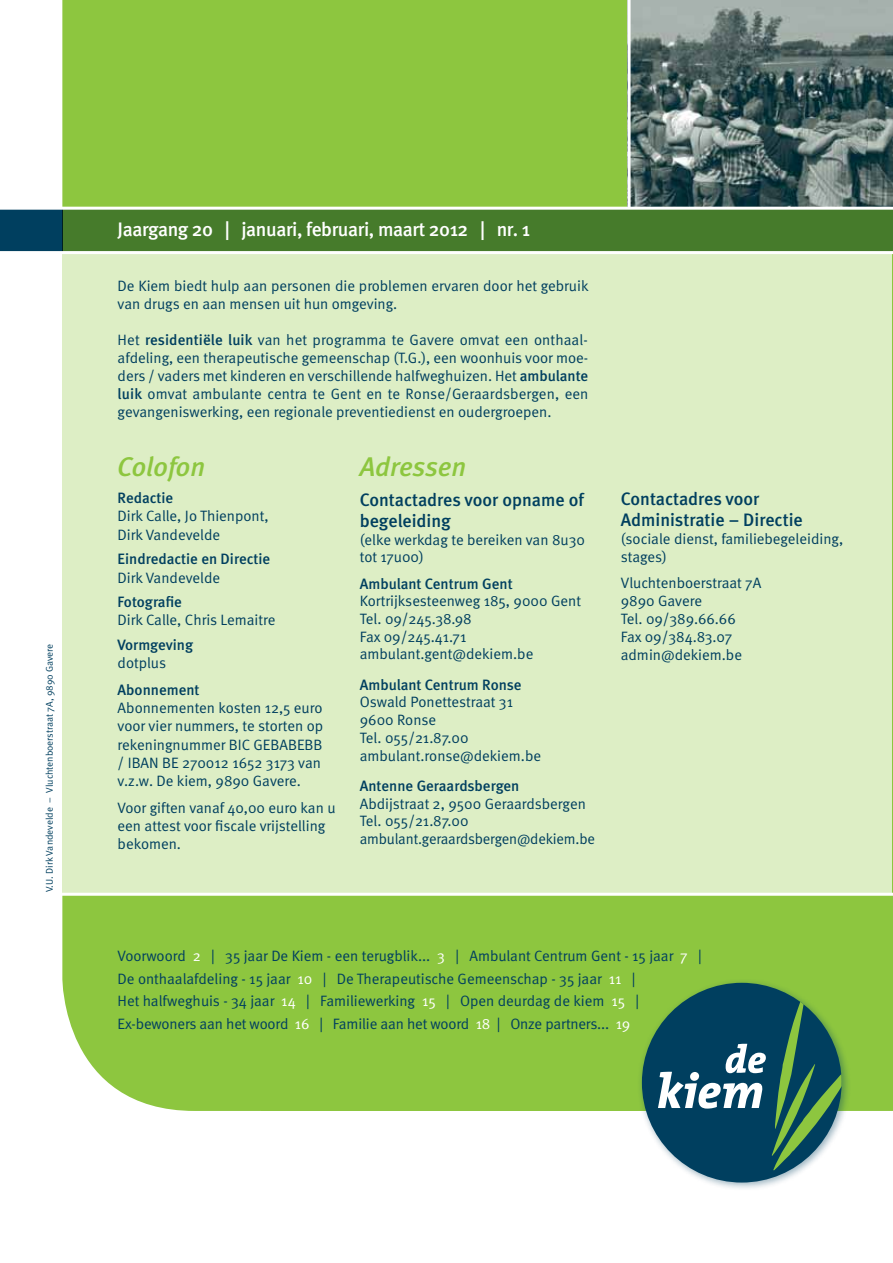
<style>
.page{position:relative;width:893px;height:1263px;background:#fff}
.page>*{position:absolute;margin:0;border:0;box-sizing:border-box;transform-origin:0 0}
.t1{font:italic 500 27px "Meta";color:#8dc63f}
.t2{font:500 19.5px "Meta";letter-spacing:-.02em;color:#fff}
.t3{font:500 18px/21px "Meta";color:#003f5f}
.t4{font:15px/18px "Meta Normal";color:#003f5f}
.t5{font:500 15px "Meta";color:#003f5f}
.t6{font:9.75px "Meta Normal";color:#003f5f}
.s1{font-family:"Meta";font-weight:500}
.s2{color:#fff}
</style>
<div class="page">
<div style="left:63px;top:419px;width:829px;height:691px;background:#8dc63f;border-radius:131px"></div>
<div style="left:637px;top:978px;width:214px;height:214px;background:#003f5f;opacity:.4"></div>
<div style="left:642px;top:983px;width:200px;height:199px;background:#003f5f;border-radius:50%"></div>
<svg style="left:772px;top:1002px;width:70px;height:168px"></svg>
<svg style="left:658px;top:1044px;width:108px;height:64px"></svg>
<div style="left:62px;top:0;width:566px;height:207px;background:#8dc63f"></div>
<div style="left:62px;top:208px;width:831px;height:44px;background:#467b2b"></div>
<div style="left:62px;top:253px;width:830px;height:641px;background:#ddeec5"></div>
<hr style="left:21px;top:893px;width:872px;height:3px;background:#fff">
<img style="left:631px;top:0;width:262px;height:207px">
<div style="left:0;top:208px;width:62px;height:44px;background:#003f5f"></div>
<hr style="left:0;top:251px;width:893px;height:3px;background:#fff">
<hr style="left:0;top:207px;width:893px;height:3px;background:#fff">
<p class="t6" style="left:44px;top:892px;width:250px;rotate:-90deg">V.U. Dirk Vandevelde – Vluchtenboerstraat 7A, 9890 Gavere</p>
<h2 class="t2" style="left:118px;top:218px;width:414px">Jaargang 20 | januari, februari, maart 2012 | nr. 1</h2>
<p class="t4" style="left:118px;top:277px;width:472px">De Kiem biedt hulp aan personen die problemen ervaren door het gebruik van drugs en aan mensen uit hun omgeving.</p>
<p class="t4" style="left:118px;top:331px;width:472px">Het <span class="s1">residentiële luik</span> van het programma te Gavere omvat een onthaal&shy;afdeling, een therapeutische gemeenschap (T.G.), een woonhuis voor moe&shy;ders / vaders met kinderen en verschillende halfweghuizen. Het <span class="s1">ambulante luik</span> omvat ambulante centra te Gent en te Ronse/Geraardsbergen, een gevangeniswerking, een regionale preventiedienst en oudergroepen.</p>
<h1 class="t1" style="left:118px;top:451px;width:89px">Colofon</h1>
<p class="t5" style="left:118px;top:489px;width:57px">Redactie</p>
<p class="t4" style="left:118px;top:507px;width:153px">Dirk Calle, Jo Thienpont,<br>Dirk Vandevelde</p>
<p class="t5" style="left:118px;top:550px;width:154px">Eindredactie en Directie</p>
<p class="t4" style="left:118px;top:568px;width:104px">Dirk Vandevelde</p>
<p class="t5" style="left:118px;top:593px;width:66px">Fotografie</p>
<p class="t4" style="left:118px;top:611px;width:159px">Dirk Calle, Chris Lemaitre</p>
<p class="t5" style="left:118px;top:636px;width:77px">Vormgeving</p>
<p class="t4" style="left:118px;top:654px;width:50px">dotplus</p>
<p class="t5" style="left:118px;top:681px;width:83px">Abonnement</p>
<p class="t4" style="left:118px;top:699px;width:207px">Abonnementen kosten 12,5 euro voor vier nummers, te storten op rekeningnummer BIC GEBABEBB / IBAN BE 270012 1652 3173 van v.z.w. De kiem, 9890 Gavere.</p>
<p class="t4" style="left:118px;top:798px;width:219px">Voor giften vanaf 40,00 euro kan u een attest voor fiscale vrijstelling bekomen.</p>
<h1 class="t1" style="left:360px;top:451px;width:108px">Adressen</h1>
<p class="t3" style="left:360px;top:489px;width:226px">Contactadres voor opname of begeleiding</p>
<p class="t4" style="left:360px;top:530px;width:227px">(elke werkdag te bereiken van 8u30 tot 17u00)</p>
<p class="t5" style="left:360px;top:575px;width:154px">Ambulant Centrum Gent</p>
<p class="t4" style="left:360px;top:592px;width:223px">Kortrijksesteenweg 185, 9000 Gent<br>Tel. 09/245.38.98<br>Fax 09/245.41.71 ambulant.gent@dekiem.be</p>
<p class="t5" style="left:360px;top:676px;width:163px">Ambulant Centrum Ronse</p>
<p class="t4" style="left:360px;top:693px;width:183px">Oswald Ponettestraat 31<br>9600 Ronse<br>Tel. 055/21.87.00 ambulant.ronse@dekiem.be</p>
<p class="t5" style="left:360px;top:777px;width:161px">Antenne Geraardsbergen</p>
<p class="t4" style="left:360px;top:794px;width:237px">Abdijstraat 2, 9500 Geraardsbergen<br>Tel. 055/21.87.00 ambulant.geraardsbergen@dekiem.be</p>
<p class="t3" style="left:621px;top:488px;width:184px">Contactadres voor<br>Administratie – Directie</p>
<p class="t4" style="left:621px;top:529px;width:224px">(sociale dienst, familiebegeleiding, stages)</p>
<p class="t4" style="left:621px;top:574px;width:142px">Vluchtenboerstraat 7A<br>9890 Gavere<br>Tel. 09/389.66.66<br>Fax 09/384.83.07 admin@dekiem.be</p>
<p class="t4" style="left:118px;top:945px;width:586px;line-height:22.5px">Voorwoord <span class="s2">2</span> | 35 jaar De Kiem - een terugblik... <span class="s2">3</span> | Ambulant Centrum Gent - 15 jaar <span class="s2">7</span> | De onthaalafdeling - 15 jaar <span class="s2">10</span> | De Therapeutische Gemeenschap - 35 jaar <span class="s2">11</span> |<br>Het halfweghuis - 34 jaar <span class="s2">14</span> | Familiewerking <span class="s2">15</span> | Open deurdag de kiem <span class="s2">15</span> | Ex-bewoners aan het woord <span class="s2">16</span> | Familie aan het woord <span class="s2">18</span> | Onze partners... <span class="s2">19</span></p>
</div>
